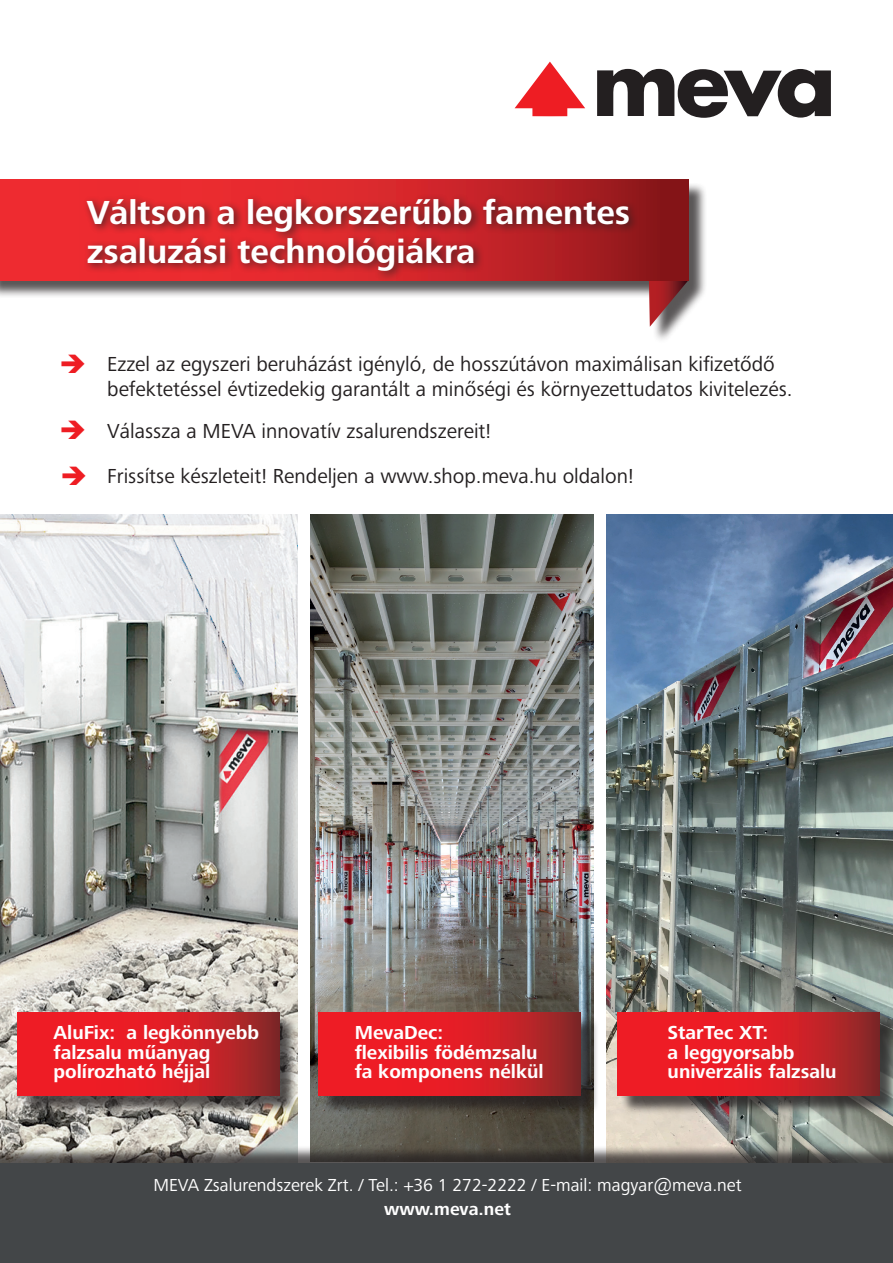
<style>
.page{position:relative;width:893px;height:1263px;background:#fff}
.page>*{position:absolute;margin:0;border:0;box-sizing:border-box;transform-origin:0 0}
.t1{font:700 34.5px/39px "Frutiger Next LTW1 G";color:#fff}
.t2{font:21px/25.2px "Frutiger Next LTW1 G";color:#231f20}
.t3{font:700 19.5px/19.5px "Frutiger Next LTW1 G";color:#fff}
.t4{font:18px/24px "Frutiger Next";color:#fff;text-align:center}
.s1{font-weight:700}
</style>
<div class="page">
<img style="left:0;top:514px;width:297px;height:631px">
<img style="left:310px;top:514px;width:283px;height:631px">
<img style="left:606px;top:514px;width:287px;height:631px">
<div style="left:0;top:1145px;width:893px;height:118px;background:#231f20;opacity:.75"></div>
<div style="left:0;top:1164px;width:893px;height:99px;background:#434648"></div>
<div style="left:20px;top:1015px;width:278px;height:99px;background:#231f20;opacity:.75"></div>
<svg style="left:18px;top:1012px;width:261px;height:83px;background:#d51f26"></svg>
<div style="left:321px;top:1015px;width:278px;height:99px;background:#231f20;opacity:.75"></div>
<svg style="left:319px;top:1012px;width:262px;height:83px;background:#d51f26"></svg>
<div style="left:620px;top:1015px;width:273px;height:99px;background:#231f20;opacity:.75"></div>
<svg style="left:618px;top:1012px;width:262px;height:83px;background:#d51f26"></svg>
<div style="left:0;top:182px;width:707px;height:162px;background:#231f20;opacity:.75"></div>
<svg style="left:649px;top:280px;width:40px;height:47px;background:#99585a"></svg>
<svg style="left:0;top:179px;width:689px;height:101px;background:#cb2428"></svg>
<div style="left:83px;top:193px;width:556px;height:89px;background:#231f20;opacity:.75"></div>
<svg style="left:515px;top:62px;width:70px;height:54px"></svg>
<svg style="left:597px;top:69px;width:234px;height:49px"></svg>
<p class="t1" style="left:87px;top:194px;width:545px">Váltson a legkorszerűbb famentes zsaluzási technológiákra</p>
<p class="t2" style="left:107px;top:352px;width:687px">Ezzel az egyszeri beruházást igényló, de hosszútávon maximálisan kifizetődő befektetéssel évtizedekig garantált a minőségi és környezettudatos kivitelezés.</p>
<p class="t2" style="left:107px;top:409px;width:528px;line-height:44.7px">Válassza a MEVA innovatív zsalurendszereit!<br>Frissítse készleteit! Rendeljen a www.shop.meva.hu oldalon!</p>
<p class="t3" style="left:54px;top:1024px;width:207px">AluFix: a legkönnyebb falzsalu műanyag polírozható héjjal</p>
<p class="t3" style="left:355px;top:1024px;width:190px">MevaDec:<br>flexibilis födémzsalu fa komponens nélkül</p>
<p class="t3" style="left:668px;top:1024px;width:171px">StarTec XT:<br>a leggyorsabb univerzális falzsalu</p>
<p class="t4" style="left:153px;top:1173px;width:590px">MEVA Zsalurendszerek Zrt. / Tel.: +36 1 272-2222 / E-mail: magyar@meva.net <span class="s1">www.meva.net</span></p>
</div>
